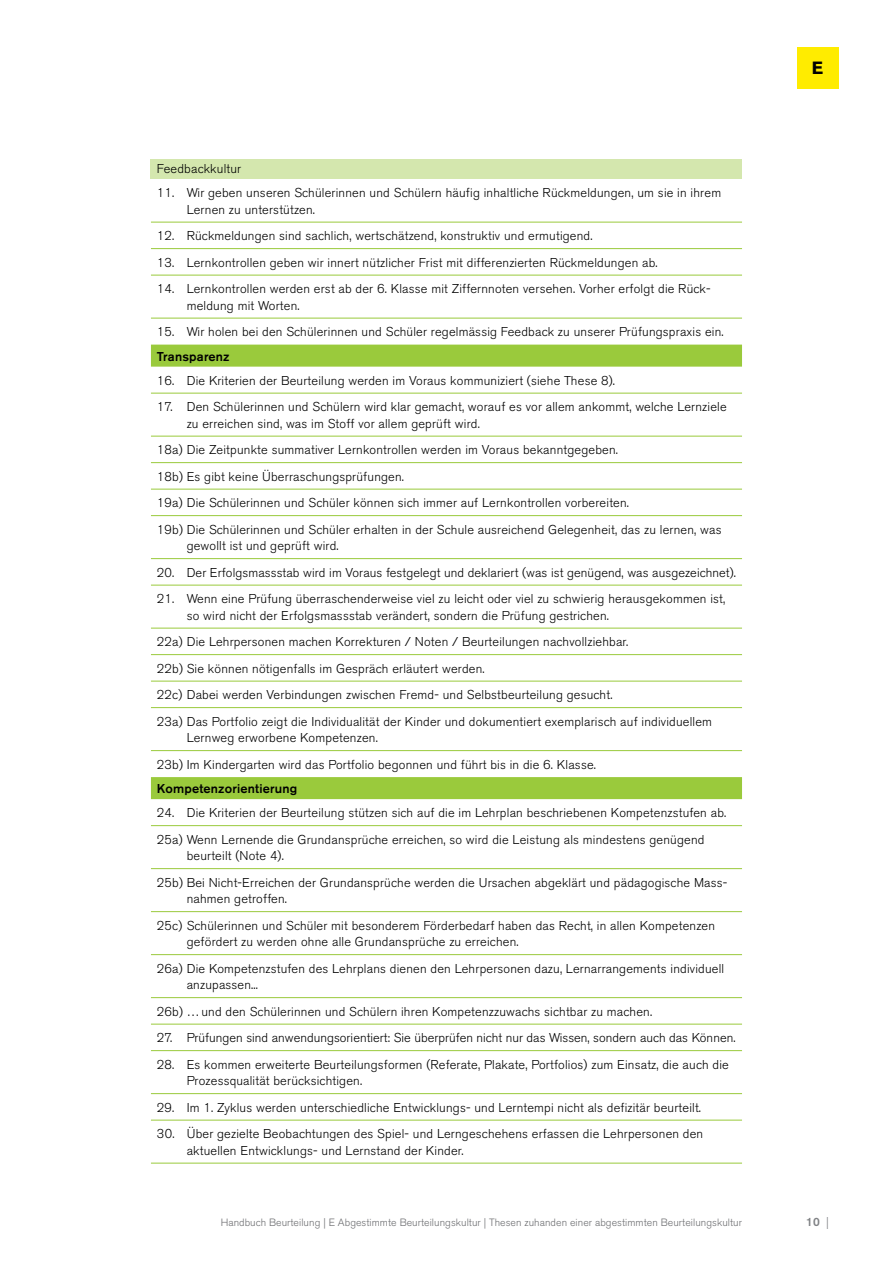
<style>
.page{position:relative;width:893px;height:1263px;background:#fff}
.page>*{position:absolute;margin:0;border:0;box-sizing:border-box;transform-origin:0 0}
.t1{font:700 17.55px "Akzidenz Grotesk BE";color:#000}
.t2{font:300 12.75px/26.5px "Akzidenz Grotesk BE";letter-spacing:.015em;color:#000}
.t3{font:500 12.75px "Akzidenz Grotesk BE";letter-spacing:.015em;color:#000}
.t4{font:500 12px "Akzidenz Grotesk BE";color:#808285}
.t5{font:300 10.5px "Akzidenz Grotesk BE";letter-spacing:.005em;color:#6d6e71}
.s1{font-weight:300}
</style>
<div class="page">
<div style="left:797px;top:47px;width:41px;height:41px;background:#ffec00"></div>
<div style="left:151px;top:158px;width:591px;height:21px;background:#d4e7ae"></div>
<svg style="left:151px;top:345px;width:591px;height:454px"></svg>
<hr style="left:151px;top:222px;width:591px;height:1px;background:#9aca3c">
<hr style="left:151px;top:248px;width:591px;height:1px;background:#9aca3c">
<hr style="left:151px;top:275px;width:591px;height:1px;background:#9aca3c">
<hr style="left:151px;top:318px;width:591px;height:1px;background:#9aca3c">
<hr style="left:151px;top:393px;width:591px;height:1px;background:#9aca3c">
<hr style="left:151px;top:436px;width:591px;height:1px;background:#9aca3c">
<hr style="left:151px;top:462px;width:591px;height:1px;background:#9aca3c">
<hr style="left:151px;top:489px;width:591px;height:1px;background:#9aca3c">
<hr style="left:151px;top:515px;width:591px;height:1px;background:#9aca3c">
<hr style="left:151px;top:558px;width:591px;height:1px;background:#9aca3c">
<hr style="left:151px;top:585px;width:591px;height:1px;background:#9aca3c">
<hr style="left:151px;top:628px;width:591px;height:1px;background:#9aca3c">
<hr style="left:151px;top:654px;width:591px;height:1px;background:#9aca3c">
<hr style="left:151px;top:681px;width:591px;height:1px;background:#9aca3c">
<hr style="left:151px;top:707px;width:591px;height:1px;background:#9aca3c">
<hr style="left:151px;top:750px;width:591px;height:1px;background:#9aca3c">
<hr style="left:151px;top:825px;width:591px;height:1px;background:#9aca3c">
<hr style="left:151px;top:868px;width:591px;height:1px;background:#9aca3c">
<hr style="left:151px;top:911px;width:591px;height:1px;background:#9aca3c">
<hr style="left:151px;top:954px;width:591px;height:1px;background:#9aca3c">
<hr style="left:151px;top:997px;width:591px;height:1px;background:#9aca3c">
<hr style="left:151px;top:1024px;width:591px;height:1px;background:#9aca3c">
<hr style="left:151px;top:1050px;width:591px;height:1px;background:#9aca3c">
<hr style="left:151px;top:1093px;width:591px;height:1px;background:#9aca3c">
<hr style="left:151px;top:1120px;width:591px;height:1px;background:#9aca3c">
<hr style="left:151px;top:1163px;width:591px;height:1px;background:#9aca3c">
<p class="t2" style="left:157px;top:156px;width:86px">Feedbackkultur</p>
<p class="t2" style="left:187px;top:185px;width:536px;line-height:16.5px;text-indent:-30px">11. Wir geben unseren Schülerinnen und Schülern häufig inhaltliche Rückmeldungen, um sie in ihrem<br>Lernen zu unterstützen.</p>
<p class="t2" style="left:157px;top:223px;width:437px">12. Rückmeldungen sind sachlich, wertschätzend, konstruktiv und ermutigend.</p>
<p class="t2" style="left:157px;top:249px;width:502px">13. Lernkontrollen geben wir innert nützlicher Frist mit differenzierten Rückmeldungen ab.</p>
<p class="t2" style="left:187px;top:281px;width:525px;line-height:16.5px;text-indent:-30px">14. Lernkontrollen werden erst ab der 6. Klasse mit Ziffernnoten versehen. Vorher erfolgt die Rück&shy;meldung mit Worten.</p>
<p class="t2" style="left:157px;top:319px;width:568px">15. Wir holen bei den Schülerinnen und Schüler regelmässig Feedback zu unserer Prüfungspraxis ein.</p>
<p class="t3" style="left:157px;top:348px;width:74px">Transparenz</p>
<p class="t2" style="left:157px;top:367px;width:460px">16. Die Kriterien der Beurteilung werden im Voraus kommuniziert (siehe These 8).</p>
<p class="t2" style="left:187px;top:399px;width:541px;line-height:16.5px;text-indent:-30px">17. Den Schülerinnen und Schülern wird klar gemacht, worauf es vor allem ankommt, welche Lernziele zu erreichen sind, was im Stoff vor allem geprüft wird.</p>
<p class="t2" style="left:157px;top:437px;width:566px">18a) Die Zeitpunkte summativer Lernkontrollen werden im Voraus bekanntgegeben.<br>18b) Es gibt keine Überraschungsprüfungen.<br>19a) Die Schülerinnen und Schüler können sich immer auf Lernkontrollen vorbereiten.<br>19b) Die Schülerinnen und Schüler erhalten in der Schule ausreichend Gelegenheit, das zu lernen, was</p>
<p class="t2" style="left:187px;top:533px;width:154px">gewollt ist und geprüft wird.</p>
<p class="t2" style="left:157px;top:559px;width:581px">20. Der Erfolgsmassstab wird im Voraus festgelegt und deklariert (was ist genügend, was ausgezeichnet).</p>
<p class="t2" style="left:187px;top:591px;width:540px;line-height:16.5px;text-indent:-30px">21. Wenn eine Prüfung überraschenderweise viel zu leicht oder viel zu schwierig herausgekommen ist, so wird nicht der Erfolgsmassstab verändert, sondern die Prüfung gestrichen.</p>
<p class="t2" style="left:157px;top:629px;width:557px">22a) Die Lehrpersonen machen Korrekturen / Noten / Beurteilungen nachvollziehbar.<br>22b) Sie können nötigenfalls im Gespräch erläutert werden.<br>22c) Dabei werden Verbindungen zwischen Fremd- und Selbstbeurteilung gesucht.<br>23a) Das Portfolio zeigt die Individualität der Kinder und dokumentiert exemplarisch auf individuellem</p>
<p class="t2" style="left:157px;top:725px;width:441px;text-indent:30px">Lernweg erworbene Kompetenzen.<br>23b) Im Kindergarten wird das Portfolio begonnen und führt bis in die 6. Klasse.</p>
<p class="t3" style="left:157px;top:781px;width:142px">Kompetenzorientierung</p>
<p class="t2" style="left:157px;top:800px;width:571px">24. Die Kriterien der Beurteilung stützen sich auf die im Lehrplan beschriebenen Kompetenzstufen ab.<br>25a) Wenn Lernende die Grundansprüche erreichen, so wird die Leistung als mindestens genügend</p>
<p class="t2" style="left:157px;top:843px;width:572px;text-indent:30px">beurteilt (Note 4).<br>25b) Bei Nicht-Erreichen der Grundansprüche werden die Ursachen abgeklärt und pädagogische Mass-</p>
<p class="t2" style="left:157px;top:886px;width:560px;text-indent:30px">nahmen getroffen.<br>25c) Schülerinnen und Schüler mit besonderem Förderbedarf haben das Recht, in allen Kompetenzen</p>
<p class="t2" style="left:157px;top:929px;width:569px;text-indent:30px">gefördert zu werden ohne alle Grundansprüche zu erreichen.<br>26a) Die Kompetenzstufen des Lehrplans dienen den Lehrpersonen dazu, Lernarrangements individuell</p>
<p class="t2" style="left:157px;top:972px;width:497px;text-indent:30px">anzupassen...<br>26b) …und den Schülerinnen und Schülern ihren Kompetenzzuwachs sichtbar zu machen.</p>
<p class="t2" style="left:157px;top:1025px;width:580px">27. Prüfungen sind anwendungsorientiert: Sie überprüfen nicht nur das Wissen, sondern auch das Können.</p>
<p class="t2" style="left:187px;top:1056px;width:544px;line-height:16.5px;text-indent:-30px">28. Es kommen erweiterte Beurteilungsformen (Referate, Plakate, Portfolios) zum Einsatz, die auch die<br>Prozessqualität berücksichtigen.</p>
<p class="t2" style="left:157px;top:1094px;width:546px">29. Im 1. Zyklus werden unterschiedliche Entwicklungs- und Lerntempi nicht als defizitär beurteilt.</p>
<p class="t2" style="left:187px;top:1126px;width:518px;line-height:16.5px;text-indent:-30px">30. Über gezielte Beobachtungen des Spiel- und Lerngeschehens erfassen die Lehrpersonen den aktuellen Entwicklungs- und Lernstand der Kinder.</p>
<h1 class="t1" style="left:812px;top:58px;width:13px">E</h1>
<p class="t5" style="left:221px;top:1217px;width:523px">Handbuch Beurteilung | E Abgestimmte Beurteilungskultur | Thesen zuhanden einer abgestimmten Beurteilungskultur</p>
<p class="t4" style="left:806px;top:1214px;width:24px">10 <span class="s1">|</span></p>
</div>
